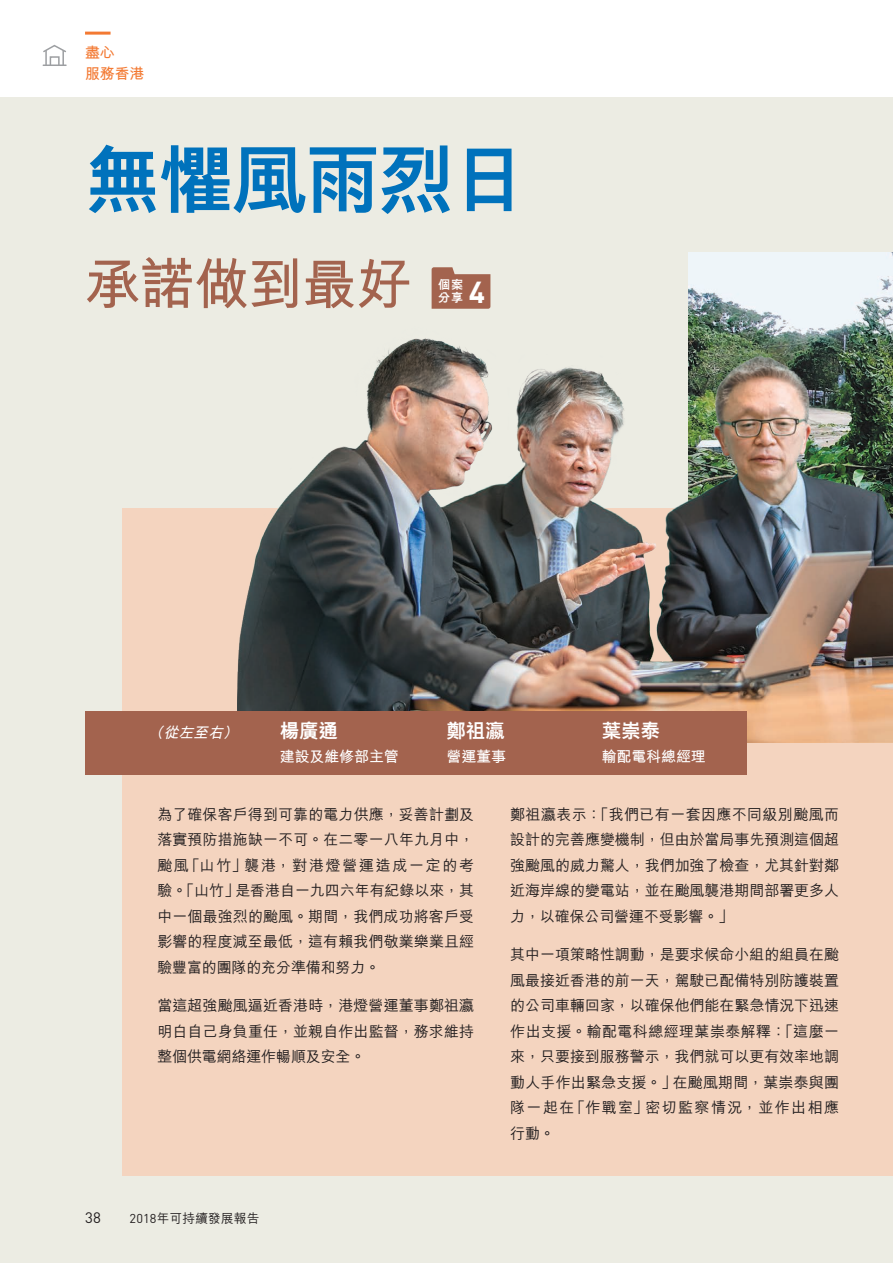
<style>
.page{position:relative;width:893px;height:1263px;background:#fff}
.page>*{position:absolute;margin:0;border:0;box-sizing:border-box;transform-origin:0 0}
.Case_Heading{font:800 75px "M Hei HK";letter-spacing:-.025em;color:#0072bc}
.Case_Heading-2{font:700 55.5px "M Hei HK";letter-spacing:-.025em;color:#a3634e}
.Text_Bold{font:700 30px "DIN";color:#fff}
.Text_Regular__Key_Bo{font:800 19.5px "M Hei HK";letter-spacing:-.01em;color:#fff}
.Text_Regular__Key_Bo-2{font:500 15px/25.5px "M Hei HK";letter-spacing:.005em;color:#231f20;text-align:justify}
.Text_Regular__Key_Bo-3{font:700 15px "M Hei HK";letter-spacing:-.01em;color:#fff}
.Text_Regular__Key_Bo-4{font:italic 700 15px "M Hei HK";color:#fff}
.t1{font:700 15px/21px "M Hei HK";letter-spacing:-.01em;color:#f37932}
.t2{font:15px "DIN";color:#231f20}
.t3{font:500 12.75px "M Hei HK";letter-spacing:.01em;color:#231f20}
.Text_Bold-2{font:800 12px/13.5px "M Hei HK";color:#fff}
.s1{font-family:"DIN";font-weight:400}
</style>
<div class="page">
<svg style="left:42px;top:44px;width:25px;height:22px"></svg>
<div style="left:50px;top:56px;width:10px;height:10px;border:2px solid #9d9fa2"></div>
<div style="left:0;top:98px;width:893px;height:1165px;background:#ecece3"></div>
<div style="left:122px;top:508px;width:771px;height:668px;background:#f4d4bf"></div>
<div style="left:689px;top:253px;width:204px;height:46px;background:#eef5f9"></div>
<img style="left:237px;top:299px;width:656px;height:444px">
<div style="left:85px;top:711px;width:662px;height:64px;background:#a3634e"></div>
<svg style="left:432px;top:267px;width:58px;height:42px;background:#ab735f"></svg>
<hr style="left:85px;top:32px;width:26px;height:3px;background:#f37932">
<p class="t1" style="left:85px;top:41px;width:61px">盡心<br>服務香港</p>
<p class="Case_Heading" style="left:85px;top:143px;width:443px">無懼風雨烈日</p>
<p class="Case_Heading-2" style="left:85px;top:243px;width:328px">承諾做到最好</p>
<p class="Text_Bold-2" style="left:438px;top:277px;width:26px">個案分享</p>
<p class="Text_Bold" style="left:469px;top:272px;width:18px">4</p>
<p class="Text_Regular__Key_Bo-4" style="left:149px;top:721px;width:95px">（從左至右）</p>
<p class="Text_Regular__Key_Bo" style="left:280px;top:721px;width:60px">楊廣通</p>
<p class="Text_Regular__Key_Bo-3" style="left:280px;top:745px;width:121px">建設及維修部主管</p>
<p class="Text_Regular__Key_Bo" style="left:446px;top:721px;width:60px">鄭祖瀛</p>
<p class="Text_Regular__Key_Bo-3" style="left:446px;top:745px;width:61px">營運董事</p>
<p class="Text_Regular__Key_Bo" style="left:602px;top:721px;width:60px">葉崇泰</p>
<p class="Text_Regular__Key_Bo-3" style="left:602px;top:745px;width:106px">輸配電科總經理</p>
<p class="Text_Regular__Key_Bo-2" style="left:157px;top:800px;width:318px">為了確保客戶得到可靠的電力供應，妥善計劃及落實預防措施缺一不可。在二零一八年九月中，颱風「山竹」襲港，對港燈營運造成一定的考驗。「山竹」是香港自一九四六年有紀錄以來，其中一個最強烈的颱風。期間，我們成功將客戶受影響的程度減至最低，這有賴我們敬業樂業且經驗豐富的團隊的充分準備和努力。</p>
<p class="Text_Regular__Key_Bo-2" style="left:157px;top:991px;width:318px">當這超強颱風逼近香港時，港燈營運董事鄭祖瀛明白自己身負重任，並親自作出監督，務求維持整個供電網絡運作暢順及安全。</p>
<p class="t2" style="left:85px;top:1208px;width:17px">38</p>
<p class="t3" style="left:130px;top:1209px;width:132px"><span class="s1">2018</span>年可持續發展報告</p>
<p class="Text_Regular__Key_Bo-2" style="left:510px;top:800px;width:330px">鄭祖瀛表示：「我們已有一套因應不同級別颱風而設計的完善應變機制，但由於當局事先預測這個超強颱風的威力驚人，我們加強了檢查，尤其針對鄰近海岸線的變電站，並在颱風襲港期間部署更多人力，以確保公司營運不受影響。」</p>
<p class="Text_Regular__Key_Bo-2" style="left:510px;top:940px;width:330px">其中一項策略性調動，是要求候命小組的組員在颱風最接近香港的前一天，駕駛已配備特別防護裝置的公司車輛回家，以確保他們能在緊急情況下迅速作出支援。輸配電科總經理葉崇泰解釋：「這麼一來，只要接到服務警示，我們就可以更有效率地調動人手作出緊急支援。」在颱風期間，葉崇泰與團隊一起在「作戰室」密切監察情況，並作出相應行動。</p>
</div>
